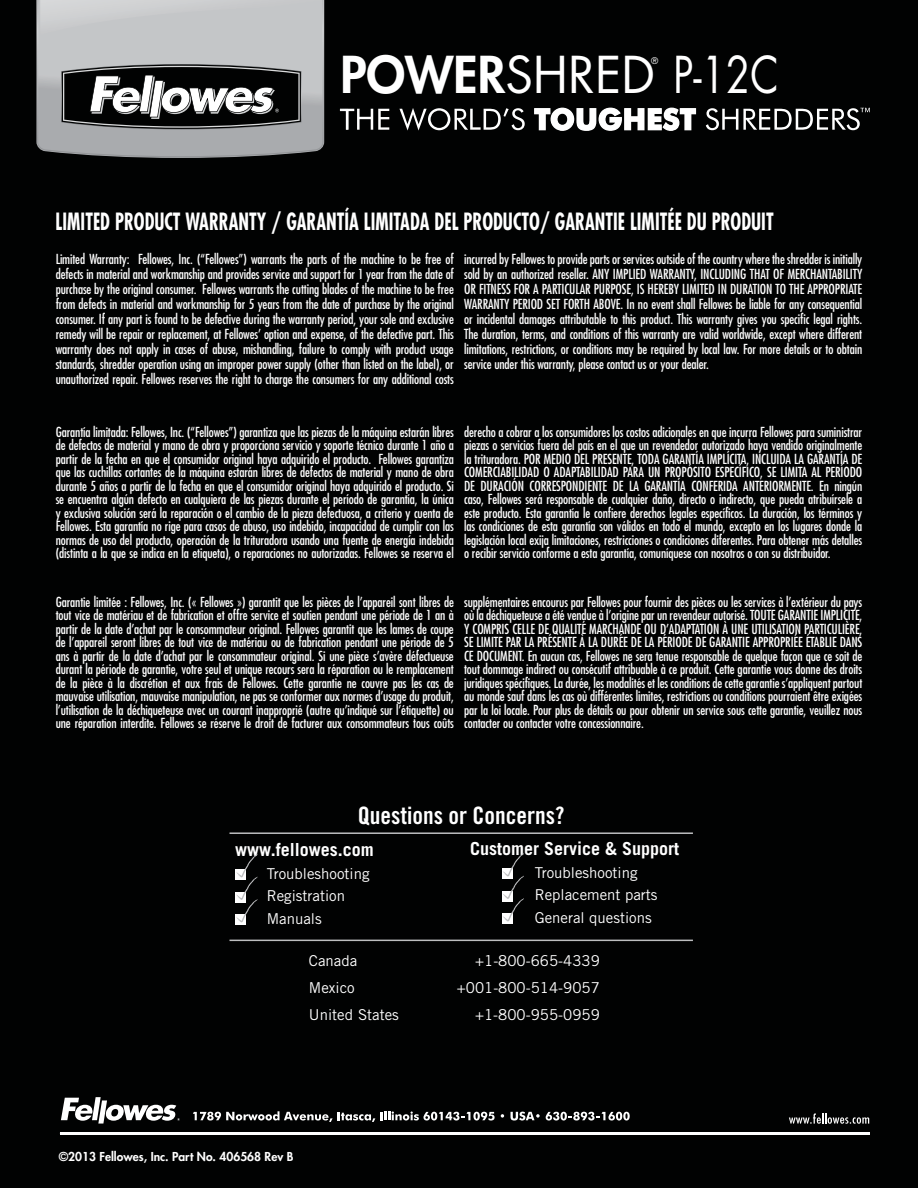
<style>
.page{position:relative;width:918px;height:1188px;background:#010202}
.page>*{position:absolute;margin:0;border:0;box-sizing:border-box;transform-origin:0 0}
.t1{font:49.5px "Futura Std";color:#fff}
.t2{font:24px "Trade Gothic Bold Cond Twenty";color:#fff}
.t3{font:700 condensed 23.1px "Futura";color:#fff;scale:.8 1}
.t4{font:700 18px "Trade Gothic";color:#fff}
.t5{font:15px/22.5px "Trade Gothic";color:#fff}
.t6{font:condensed 13.5px/13.5px "Futura";letter-spacing:-.01em;color:#fff;text-align:justify}
.t7{font:800 12px "Futura Std";color:#fff}
.t8{font:9px "Futura Std";color:#fff}
.s1{font-weight:800}
</style>
<div class="page">
<svg style="left:61px;top:1097px;width:119px;height:27px"></svg>
<hr style="left:60px;top:1132px;width:810px;height:3px;background:#fff">
<svg style="left:789px;top:1113px;width:80px;height:11px"></svg>
<svg style="left:193px;top:1111px;width:302px;height:11px"></svg>
<svg style="left:501px;top:1114px;width:3px;height:4px"></svg>
<svg style="left:511px;top:1112px;width:29px;height:9px"></svg>
<svg style="left:546px;top:1112px;width:84px;height:9px"></svg>
<svg style="left:348px;top:109px;width:41px;height:21px"></svg>
<svg style="left:399px;top:108px;width:126px;height:23px"></svg>
<svg style="left:534px;top:108px;width:162px;height:23px"></svg>
<svg style="left:706px;top:108px;width:164px;height:22px"></svg>
<img style="left:36px;top:0;width:312px;height:144px">
<img style="left:340px;top:109px;width:8px;height:21px">
<svg style="left:36px;top:142px;width:288px;height:16px;background:#8b8d8f"></svg>
<svg style="left:40px;top:0;width:282px;height:35px;background:#c7c9cb"></svg>
<svg style="left:62px;top:64px;width:239px;height:65px"></svg>
<div style="left:235px;top:870px;width:11px;height:10px;background:#fff"></div>
<div style="left:235px;top:892px;width:11px;height:11px;background:#fff"></div>
<div style="left:235px;top:915px;width:11px;height:10px;background:#fff"></div>
<svg style="left:236px;top:854px;width:22px;height:69px"></svg>
<div style="left:502px;top:869px;width:10px;height:10px;background:#fff"></div>
<div style="left:502px;top:891px;width:10px;height:11px;background:#fff"></div>
<div style="left:502px;top:914px;width:10px;height:10px;background:#fff"></div>
<svg style="left:503px;top:853px;width:21px;height:69px"></svg>
<hr style="left:230px;top:832px;width:463px;height:2px;background:#bdbec0">
<hr style="left:230px;top:940px;width:463px;height:1px;background:#bdbec0">
<h1 class="t1" style="left:340px;top:47px;width:440px"><span class="s1">POWER</span>SHRED P-12C</h1>
<p class="t8" style="left:651px;top:55px;width:9px">®</p>
<h3 class="t3" style="left:56px;top:211px;width:899px">LIMITED PRODUCT WARRANTY / GARANTÍA LIMITADA DEL PRODUCTO/ GARANTIE LIMITÉE DU PRODUIT</h3>
<p class="t6" style="left:56px;top:252px;width:400px;line-height:15px">Limited Warranty: Fellowes, Inc. (“Fellowes”) warrants the parts of the machine to be free of defects in material and workmanship and provides service and support for 1 year from the date of purchase by the original consumer. Fellowes warrants the cutting blades of the machine to be free from defects in material and workmanship for 5 years from the date of purchase by the original consumer. If any part is found to be defective during the warranty period, your sole and exclusive remedy will be repair or replacement, at Fellowes’ option and expense, of the defective part. This warranty does not apply in cases of abuse, mishandling, failure to comply with product usage standards, shredder operation using an improper power supply (other than listed on the label), or unauthorized repair. Fellowes reserves the right to charge the consumers for any additional costs</p>
<p class="t6" style="left:464px;top:252px;width:400px;line-height:15px">incurred by Fellowes to provide parts or services outside of the country where the shredder is initially sold by an authorized reseller. ANY IMPLIED WARRANTY, INCLUDING THAT OF MERCHANTABILITY OR FITNESS FOR A PARTICULAR PURPOSE, IS HEREBY LIMITED IN DURATION TO THE APPROPRIATE WARRANTY PERIOD SET FORTH ABOVE. In no event shall Fellowes be liable for any consequential or incidental damages attributable to this product. This warranty gives you specific legal rights.<br>The duration, terms, and conditions of this warranty are valid worldwide, except where different limitations, restrictions, or conditions may be required by local law. For more details or to obtain service under this warranty, please contact us or your dealer.</p>
<p class="t6" style="left:56px;top:426px;width:400px">Garantía limitada: Fellowes, Inc. (“Fellowes”) garantiza que las piezas de la máquina estarán libres de defectos de material y mano de obra y proporciona servicio y soporte técnico durante 1 año a partir de la fecha en que el consumidor original haya adquirido el producto. Fellowes garantiza que las cuchillas cortantes de la máquina estarán libres de defectos de material y mano de obra durante 5 años a partir de la fecha en que el consumidor original haya adquirido el producto. Si se encuentra algún defecto en cualquiera de las piezas durante el período de garantía, la única y exclusiva solución será la reparación o el cambio de la pieza defectuosa, a criterio y cuenta de Fellowes. Esta garantía no rige para casos de abuso, uso indebido, incapacidad de cumplir con las normas de uso del producto, operación de la trituradora usando una fuente de energía indebida (distinta a la que se indica en la etiqueta), o reparaciones no autorizadas. Fellowes se reserva el</p>
<p class="t6" style="left:464px;top:426px;width:400px">derecho a cobrar a los consumidores los costos adicionales en que incurra Fellowes para suministrar piezas o servicios fuera del país en el que un revendedor autorizado haya vendido originalmente la trituradora. POR MEDIO DEL PRESENTE, TODA GARANTÍA IMPLÍCITA, INCLUIDA LA GARANTÍA DE COMERCIABILIDAD O ADAPTABILIDAD PARA UN PROPÓSITO ESPECÍFICO, SE LIMITA AL PERÍODO DE DURACIÓN CORRESPONDIENTE DE LA GARANTÍA CONFERIDA ANTERIORMENTE. En ningún caso, Fellowes será responsable de cualquier daño, directo o indirecto, que pueda atribuírsele a este producto. Esta garantía le confiere derechos legales específicos. La duración, los términos y las condiciones de esta garantía son válidos en todo el mundo, excepto en los lugares donde la legislación local exija limitaciones, restricciones o condiciones diferentes. Para obtener más detalles o recibir servicio conforme a esta garantía, comuníquese con nosotros o con su distribuidor.</p>
<p class="t6" style="left:56px;top:596px;width:400px">Garantie limitée : Fellowes, Inc. (« Fellowes ») garantit que les pièces de l’appareil sont libres de tout vice de matériau et de fabrication et offre service et soutien pendant une période de 1 an à partir de la date d’achat par le consommateur original. Fellowes garantit que les lames de coupe de l’appareil seront libres de tout vice de matériau ou de fabrication pendant une période de 5 ans à partir de la date d’achat par le consommateur original. Si une pièce s’avère défectueuse durant la période de garantie, votre seul et unique recours sera la réparation ou le remplacement de la pièce à la discrétion et aux frais de Fellowes. Cette garantie ne couvre pas les cas de mauvaise utilisation, mauvaise manipulation, ne pas se conformer aux normes d’usage du produit, l’utilisation de la déchiqueteuse avec un courant inapproprié (autre qu’indiqué sur l’étiquette) ou une réparation interdite. Fellowes se réserve le droit de facturer aux consommateurs tous coûts</p>
<p class="t6" style="left:464px;top:596px;width:400px">supplémentaires encourus par Fellowes pour fournir des pièces ou les services à l’extérieur du pays où la déchiqueteuse a été vendue à l’origine par un revendeur autorisé. TOUTE GARANTIE IMPLICITE, Y COMPRIS CELLE DE QUALITÉ MARCHANDE OU D’ADAPTATION À UNE UTILISATION PARTICULIÈRE, SE LIMITE PAR LA PRÉSENTE À LA DURÉE DE LA PÉRIODE DE GARANTIE APPROPRIÉE ÉTABLIE DANS CE DOCUMENT. En aucun cas, Fellowes ne sera tenue responsable de quelque façon que ce soit de tout dommage indirect ou consécutif attribuable à ce produit. Cette garantie vous donne des droits juridiques spécifiques. La durée, les modalités et les conditions de cette garantie s’appliquent partout au monde sauf dans les cas où différentes limites, restrictions ou conditions pourraient être exigées par la loi locale. Pour plus de détails ou pour obtenir un service sous cette garantie, veuillez nous contacter ou contacter votre concessionnaire.</p>
<h2 class="t2" style="left:358px;top:807px;width:208px">Questions or Concerns?</h2>
<h3 class="t4" style="left:235px;top:843px;width:140px">www.fellowes.com</h3>
<p class="t5" style="left:267px;top:864px;width:104px">Troubleshooting<br>Registration<br>Manuals</p>
<h3 class="t4" style="left:470px;top:842px;width:211px">Customer Service &amp; Support</h3>
<p class="t5" style="left:535px;top:863px;width:124px">Troubleshooting<br>Replacement parts<br>General questions</p>
<p class="t5" style="left:309px;top:951px;width:50px">Canada</p>
<p class="t5" style="left:475px;top:951px;width:126px">+1-800-665-4339</p>
<p class="t5" style="left:309px;top:978px;width:47px">Mexico</p>
<p class="t5" style="left:457px;top:978px;width:145px">+001-800-514-9057</p>
<p class="t5" style="left:309px;top:1005px;width:92px">United States</p>
<p class="t5" style="left:475px;top:1005px;width:126px">+1-800-955-0959</p>
<p class="t7" style="left:59px;top:1149px;width:236px">©2013 Fellowes, Inc. Part No. 406568 Rev B</p>
</div>
